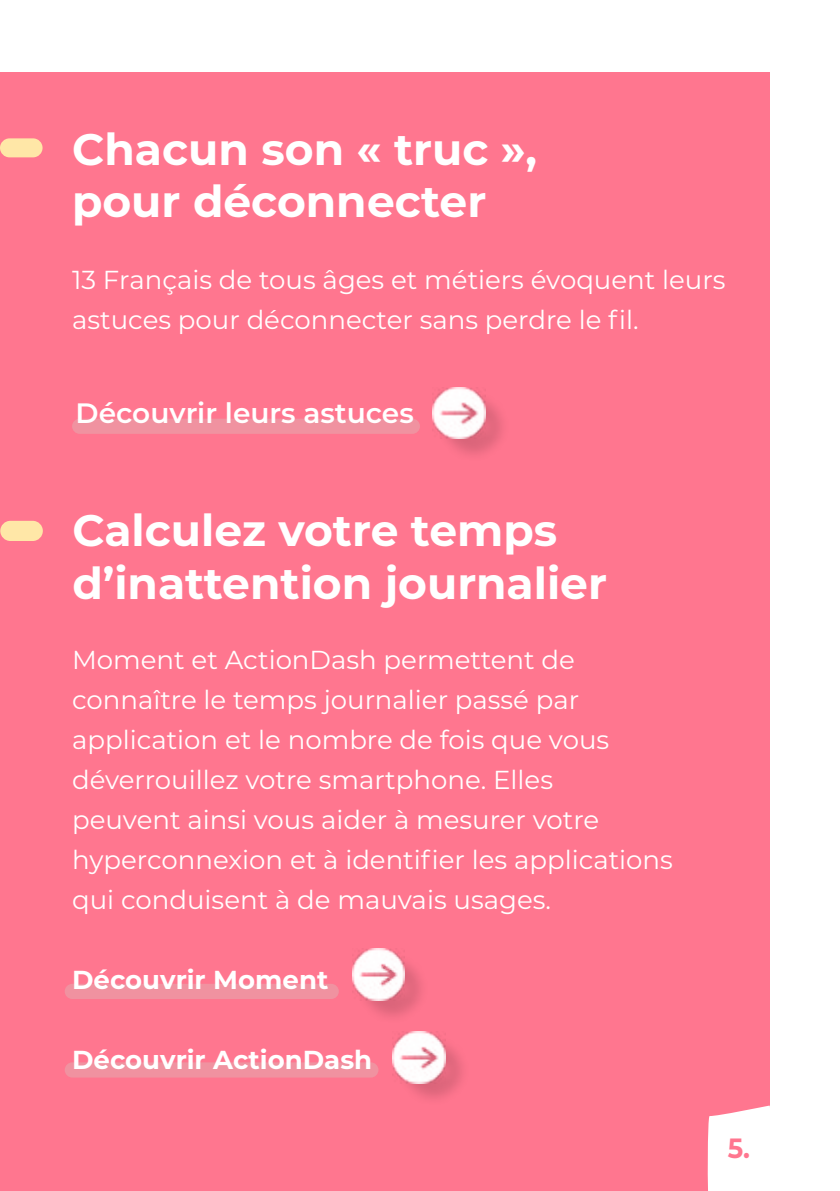
<style>
.page{position:relative;width:840px;height:1191px;background:#fff}
.page>*{position:absolute;margin:0;border:0;box-sizing:border-box;transform-origin:0 0}
.t1{font:700 44px/52.8px "Montserrat";color:#fff}
.t2{font:600 28px "Montserrat";color:#fff}
.t3{font:700 27.8px "Montserrat";color:#ff768f;scale:.93 1}
.t4{font:26px/40px "Montserrat";color:#fff}
.t5{font:700 26px "Montserrat";color:#fff}
</style>
<div class="page">
<div style="left:0;top:72px;width:769px;height:1119px;background:#ff768f"></div>
<div style="left:436px;top:390px;width:74px;height:72px;background:#000;opacity:.15"></div>
<img style="left:432px;top:387px;width:53px;height:52px">
<svg style="left:707px;top:1105px;width:63px;height:86px;background:#fff2f5"></svg>
<div style="left:0;top:138px;width:43px;height:19px;background:#ffe7a7;border-radius:9px"></div>
<div style="left:0;top:521px;width:43px;height:20px;background:#ffe7a7;border-radius:10px"></div>
<div style="left:355px;top:952px;width:74px;height:72px;background:#000;opacity:.15"></div>
<img style="left:352px;top:948px;width:52px;height:52px">
<div style="left:72px;top:419px;width:348px;height:15px;background:#f092a0;border-radius:8px"></div>
<div style="left:396px;top:1034px;width:74px;height:72px;background:#000;opacity:.15"></div>
<img style="left:392px;top:1031px;width:53px;height:52px">
<div style="left:65px;top:983px;width:273px;height:16px;background:#f092a0;border-radius:8px"></div>
<div style="left:65px;top:1062px;width:313px;height:15px;background:#f092a0;border-radius:8px"></div>
<h1 class="t1" style="left:72px;top:123px;width:466px">Chacun son « truc », pour déconnecter</h1>
<p class="t4" style="left:72px;top:262px;width:654px">13 Français de tous âges et métiers évoquent leurs astuces pour déconnecter sans perdre le fil.</p>
<p class="t2" style="left:76px;top:400px;width:339px">Découvrir leurs astuces</p>
<h1 class="t1" style="left:72px;top:504px;width:536px">Calculez votre temps d’inattention journalier</h1>
<p class="t4" style="left:72px;top:642px;width:602px">Moment et ActionDash permettent de connaître le temps journalier passé par application et le nombre de fois que vous déverrouillez votre smartphone. Elles<br>peuvent ainsi vous aider à mesurer votre hyperconnexion et à identifier les applications qui conduisent à de mauvais usages.</p>
<p class="t5" style="left:72px;top:965px;width:257px">Découvrir Moment</p>
<p class="t5" style="left:72px;top:1045px;width:301px">Découvrir ActionDash</p>
<p class="t3" style="left:727px;top:1133px;width:25px">5.</p>
</div>
